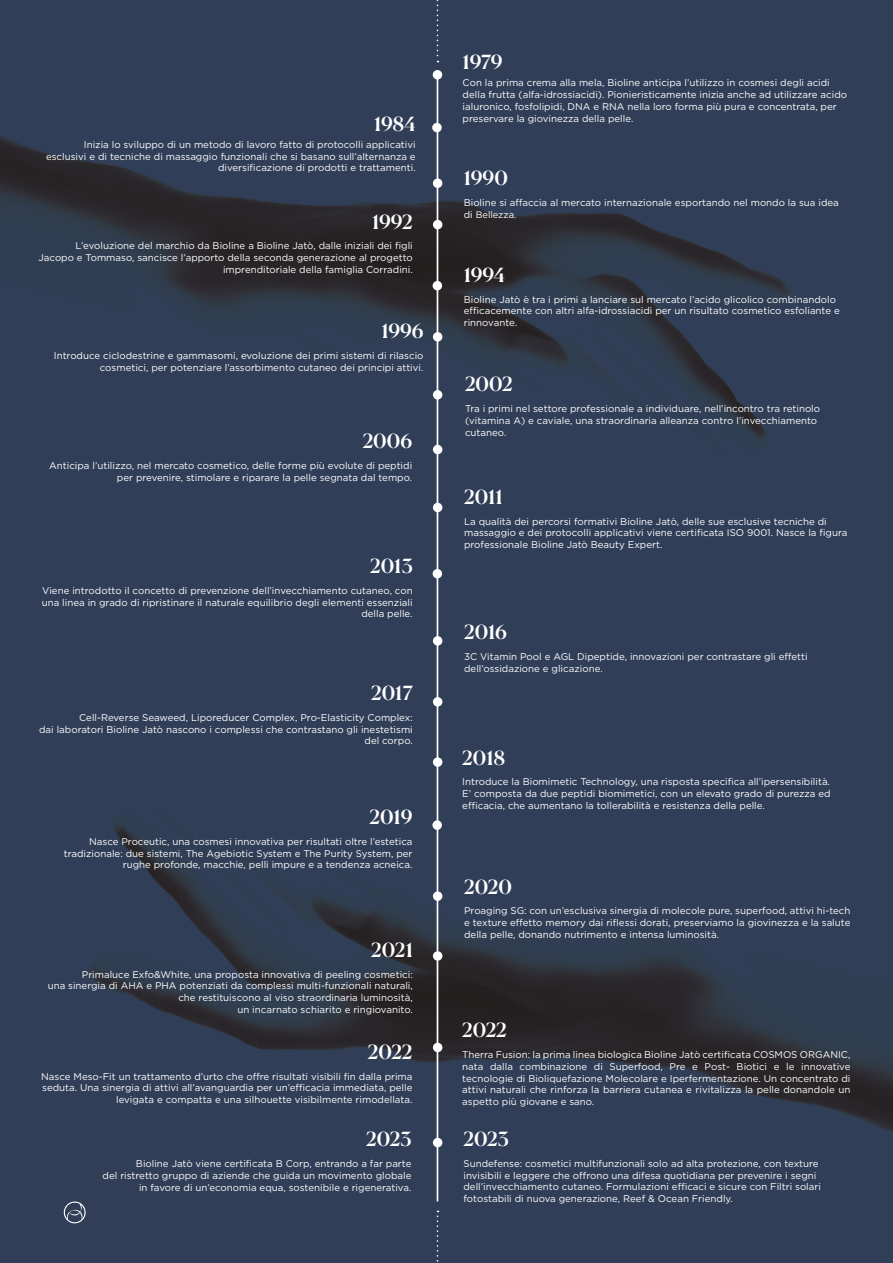
<style>
.page{position:relative;width:893px;height:1263px;background:#fff}
.page>*{position:absolute;margin:0;border:0;box-sizing:border-box;transform-origin:0 0}
.t1{font:500 19.5px "Canela";color:#fff}
.t2{font:9.75px/11.7px "Gotham";color:#fff;text-align:right}
.t3{font:9.3px "Gotham";color:#fff}
.s1{font-size:9.75px}
</style>
<div class="page">
<img style="left:0;top:0;width:893px;height:619px">
<img style="left:0;top:619px;width:893px;height:644px">
<hr style="left:437px;top:75px;width:1px;height:1126px;background:#fff">
<svg style="left:437px;top:1210px;width:1px;height:53px"></svg>
<svg style="left:437px;top:0;width:1px;height:62px"></svg>
<div style="left:433px;top:70px;width:9px;height:10px;background:#fff;border-radius:50%"></div>
<div style="left:432px;top:123px;width:10px;height:9px;background:#fff;border-radius:50%"></div>
<div style="left:433px;top:178px;width:9px;height:10px;background:#fff;border-radius:50%"></div>
<div style="left:433px;top:220px;width:9px;height:9px;background:#fff;border-radius:50%"></div>
<div style="left:433px;top:332px;width:9px;height:10px;background:#fff;border-radius:50%"></div>
<div style="left:433px;top:445px;width:9px;height:9px;background:#fff;border-radius:50%"></div>
<div style="left:433px;top:503px;width:9px;height:9px;background:#fff;border-radius:50%"></div>
<div style="left:433px;top:697px;width:9px;height:9px;background:#fff;border-radius:50%"></div>
<div style="left:433px;top:281px;width:9px;height:9px;background:#fff;border-radius:50%"></div>
<div style="left:433px;top:390px;width:9px;height:10px;background:#fff;border-radius:50%"></div>
<div style="left:433px;top:569px;width:9px;height:9px;background:#fff;border-radius:50%"></div>
<div style="left:433px;top:757px;width:9px;height:10px;background:#fff;border-radius:50%"></div>
<div style="left:432px;top:820px;width:10px;height:10px;background:#fff;border-radius:50%"></div>
<div style="left:433px;top:636px;width:9px;height:10px;background:#fff;border-radius:50%"></div>
<div style="left:433px;top:951px;width:9px;height:10px;background:#fff;border-radius:50%"></div>
<div style="left:433px;top:1043px;width:9px;height:9px;background:#fff;border-radius:50%"></div>
<div style="left:433px;top:891px;width:9px;height:10px;background:#fff;border-radius:50%"></div>
<div style="left:433px;top:1138px;width:9px;height:9px;background:#fff;border-radius:50%"></div>
<svg style="left:64px;top:1201px;width:22px;height:22px"></svg>
<h1 class="t1" style="left:374px;top:108px;width:43px">1984</h1>
<p class="t2" style="left:46px;top:138px;width:371px">Inizia lo sviluppo di un metodo di lavoro fatto di protocolli applicativi esclusivi e di tecniche di massaggio funzionali che si basano sull’alternanza e diversificazione di prodotti e trattamenti.</p>
<h1 class="t1" style="left:372px;top:206px;width:42px">1992</h1>
<p class="t2" style="left:39px;top:240px;width:376px">L’evoluzione del marchio da Bioline a Bioline Jatò, dalle iniziali dei figli<br>Jacopo e Tommaso, sancisce l’apporto della seconda generazione al progetto imprenditoriale della famiglia Corradini.</p>
<h1 class="t1" style="left:381px;top:316px;width:44px">1996</h1>
<p class="t2" style="left:54px;top:350px;width:371px">Introduce ciclodestrine e gammasomi, evoluzione dei primi sistemi di rilascio cosmetici, per potenziare l’assorbimento cutaneo dei principi attivi.</p>
<h1 class="t1" style="left:363px;top:426px;width:51px">2006</h1>
<p class="t2" style="left:49px;top:460px;width:364px">Anticipa l’utilizzo, nel mercato cosmetico, delle forme più evolute di peptidi per prevenire, stimolare e riparare la pelle segnata dal tempo.</p>
<h1 class="t1" style="left:370px;top:551px;width:44px">2013</h1>
<p class="t2" style="left:42px;top:584px;width:372px">Viene introdotto il concetto di prevenzione dell’invecchiamento cutaneo, con una linea in grado di ripristinare il naturale equilibrio degli elementi essenziali della pelle.</p>
<h1 class="t1" style="left:371px;top:678px;width:43px">2017</h1>
<p class="t2" style="left:39px;top:712px;width:375px">Cell-Reverse Seaweed, Liporeducer Complex, Pro-Elasticity Complex:<br>dai laboratori Bioline Jatò nascono i complessi che contrastano gli inestetismi del corpo.</p>
<h1 class="t1" style="left:370px;top:802px;width:44px">2019</h1>
<p class="t2" style="left:64px;top:835px;width:350px">Nasce Proceutic, una cosmesi innovativa per risultati oltre l’estetica tradizionale: due sistemi, The Agebiotic System e The Purity System, per rughe profonde, macchie, pelli impure e a tendenza acneica.</p>
<h1 class="t1" style="left:371px;top:934px;width:43px">2021</h1>
<p class="t2" style="left:48px;top:968px;width:367px">Primaluce Exfo&amp;White, una proposta innovativa di peeling cosmetici:<br>una sinergia di AHA e PHA potenziati da complessi multi-funzionali naturali, che restituiscono al viso straordinaria luminosità,<br>un incarnato schiarito e ringiovanito.</p>
<h1 class="t1" style="left:368px;top:1036px;width:46px">2022</h1>
<p class="t2" style="left:41px;top:1070px;width:373px">Nasce Meso-Fit un trattamento d’urto che offre risultati visibili fin dalla prima seduta. Una sinergia di attivi all’avanguardia per un’efficacia immediata, pelle levigata e compatta e una silhouette visibilmente rimodellata.</p>
<h1 class="t1" style="left:366px;top:1124px;width:47px">2023</h1>
<p class="t2" style="left:103px;top:1157px;width:310px">Bioline Jatò viene certificata B Corp, entrando a far parte<br>del ristretto gruppo di aziende che guida un movimento globale in favore di un’economia equa, sostenibile e rigenerativa.</p>
<h1 class="t1" style="left:463px;top:47px;width:42px">1979</h1>
<p class="t2" style="left:463px;top:77px;width:386px;text-align:left">Con la prima crema alla mela, Bioline anticipa l’utilizzo in cosmesi degli acidi della frutta (alfa-idrossiacidi). Pionieristicamente inizia anche ad utilizzare acido ialuronico, fosfolipidi, DNA e RNA nella loro forma più pura e concentrata, per preservare la giovinezza della pelle.</p>
<h1 class="t1" style="left:464px;top:163px;width:46px">1990</h1>
<p class="t2" style="left:464px;top:196px;width:377px">Bioline si affaccia al mercato internazionale esportando nel mondo la sua idea</p>
<p class="t3" style="left:464px;top:208px;width:54px"><span class="s1">di</span> Bellezza.</p>
<h1 class="t1" style="left:464px;top:260px;width:43px">1994</h1>
<p class="t2" style="left:464px;top:293px;width:378px;text-align:left">Bioline Jatò è tra i primi a lanciare sul mercato l’acido glicolico combinandolo efficacemente con altri alfa-idrossiacidi per un risultato cosmetico esfoliante e rinnovante.</p>
<h1 class="t1" style="left:465px;top:369px;width:49px">2002</h1>
<p class="t2" style="left:465px;top:403px;width:357px;text-align:left">Tra i primi nel settore professionale a individuare, nell’incontro tra retinolo (vitamina A) e caviale, una straordinaria alleanza contro l’invecchiamento cutaneo.</p>
<h1 class="t1" style="left:464px;top:481px;width:40px">2011</h1>
<p class="t2" style="left:464px;top:515px;width:385px;text-align:left">La qualità dei percorsi formativi Bioline Jatò, delle sue esclusive tecniche di massaggio e dei protocolli applicativi viene certificata ISO 9001. Nasce la figura professionale Bioline Jatò Beauty Expert.</p>
<h1 class="t1" style="left:464px;top:617px;width:44px">2016</h1>
<p class="t2" style="left:464px;top:651px;width:345px;text-align:left">3C Vitamin Pool e AGL Dipeptide, innovazioni per contrastare gli effetti dell’ossidazione e glicazione.</p>
<h1 class="t1" style="left:462px;top:742px;width:44px">2018</h1>
<p class="t2" style="left:462px;top:776px;width:370px;text-align:justify">Introduce la Biomimetic Technology, una risposta specifica all’ipersensibilità.<br>E’ composta da due peptidi biomimetici, con un elevato grado di purezza ed efficacia, che aumentano la tollerabilità e resistenza della pelle.</p>
<h1 class="t1" style="left:464px;top:871px;width:49px">2020</h1>
<p class="t2" style="left:464px;top:905px;width:388px;text-align:justify">Proaging SG: con un’esclusiva sinergia di molecole pure, superfood, attivi hi-tech e texture effetto memory dai riflessi dorati, preserviamo la giovinezza e la salute della pelle, donando nutrimento e intensa luminosità.</p>
<h1 class="t1" style="left:462px;top:1015px;width:46px">2022</h1>
<p class="t2" style="left:462px;top:1049px;width:390px;text-align:justify">Therra Fusion: la prima linea biologica Bioline Jatò certificata COSMOS ORGANIC, nata dalla combinazione di Superfood, Pre e Post- Biotici e le innovative tecnologie di Bioliquefazione Molecolare e Iperfermentazione. Un concentrato di attivi naturali che rinforza la barriera cutanea e rivitalizza la pelle donandole un aspetto più giovane e sano.</p>
<h1 class="t1" style="left:463px;top:1124px;width:47px">2023</h1>
<p class="t2" style="left:463px;top:1157px;width:359px;text-align:left">Sundefense: cosmetici multifunzionali solo ad alta protezione, con texture invisibili e leggere che offrono una difesa quotidiana per prevenire i segni dell’invecchiamento cutaneo. Formulazioni efficaci e sicure con Filtri solari fotostabili di nuova generazione, Reef &amp; Ocean Friendly.</p>
</div>
